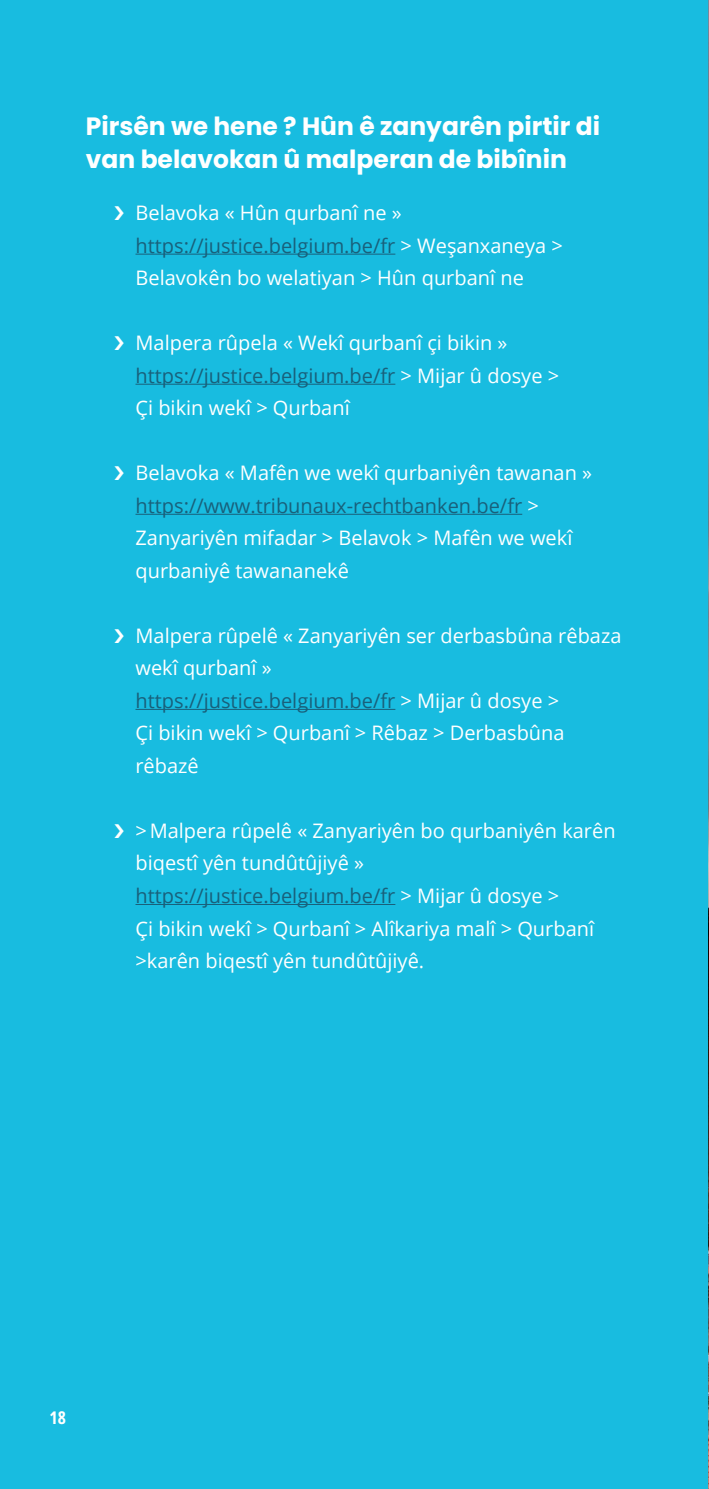
<style>
.page{position:relative;width:709px;height:1489px;background:#fff}
.page>*{position:absolute;margin:0;border:0;box-sizing:border-box;transform-origin:0 0}
.FODJ_Subhead_Level_2{font:700 25px/32.5px "Poppins";color:#fff}
.FODJ_Body_Arrow_Wit{font:20px/32.5px "Open Sans";color:#fff}
.FODJ_Pagenumber{font:700 17.5px "Open Sans Condensed";color:#fff}
.s1{color:#19607b}
</style>
<div class="page">
<div style="left:0;top:0;width:707px;height:1488px;background:#18bce0"></div>
<img style="left:708px;top:0;width:1px;height:1488px">
<hr style="left:135px;top:254px;width:260px;height:1px;background:#19607b">
<hr style="left:135px;top:384px;width:260px;height:1px;background:#19607b">
<hr style="left:135px;top:514px;width:387px;height:1px;background:#19607b">
<hr style="left:135px;top:709px;width:260px;height:1px;background:#19607b">
<hr style="left:135px;top:904px;width:260px;height:1px;background:#19607b">
<p class="FODJ_Subhead_Level_2" style="left:86px;top:110px;width:516px">Pirsên we hene ? Hûn ê zanyarên pirtir di van belavokan û malperan de bibînin</p>
<p class="FODJ_Body_Arrow_Wit" style="left:135px;top:196px;width:268px">Belavoka « Hûn qurbanî ne »</p>
<p class="FODJ_Body_Arrow_Wit" style="left:135px;top:228px;width:429px"><span class="s1">https://justice.belgium.be/fr</span> &gt; Weşanxaneya &gt;<br>Belavokên bo welatiyan &gt; Hûn qurbanî ne</p>
<p class="FODJ_Body_Arrow_Wit" style="left:135px;top:326px;width:373px">Malpera rûpela « Wekî qurbanî çi bikin »</p>
<p class="FODJ_Body_Arrow_Wit" style="left:135px;top:358px;width:425px"><span class="s1">https://justice.belgium.be/fr</span> &gt; Mijar û dosye &gt;<br>Çi bikin wekî &gt; Qurbanî</p>
<p class="FODJ_Body_Arrow_Wit" style="left:135px;top:456px;width:458px">Belavoka « Mafên we wekî qurbaniyên tawanan »</p>
<p class="FODJ_Body_Arrow_Wit" style="left:135px;top:488px;width:438px"><span class="s1">https://www.tribunaux-rechtbanken.be/fr</span> &gt;<br>Zanyariyên mifadar &gt; Belavok &gt; Mafên we wekî qurbaniyê tawananekê</p>
<p class="FODJ_Body_Arrow_Wit" style="left:135px;top:618px;width:487px">Malpera rûpelê « Zanyariyên ser derbasbûna rêbaza wekî qurbanî »</p>
<p class="FODJ_Body_Arrow_Wit" style="left:135px;top:683px;width:430px"><span class="s1">https://justice.belgium.be/fr</span> &gt; Mijar û dosye &gt;<br>Çi bikin wekî &gt; Qurbanî &gt; Rêbaz &gt; Derbasbûna rêbazê</p>
<p class="FODJ_Body_Arrow_Wit" style="left:135px;top:813px;width:481px">&gt;Malpera rûpelê « Zanyariyên bo qurbaniyên karên biqestî yên tundûtûjiyê »</p>
<p class="FODJ_Body_Arrow_Wit" style="left:135px;top:878px;width:460px"><span class="s1">https://justice.belgium.be/fr</span> &gt; Mijar û dosye &gt;<br>Çi bikin wekî &gt; Qurbanî &gt; Alîkariya malî &gt; Qurbanî &gt;karên biqestî yên tundûtûjiyê.</p>
<p class="FODJ_Pagenumber" style="left:50px;top:1405px;width:18px">18</p>
</div>
